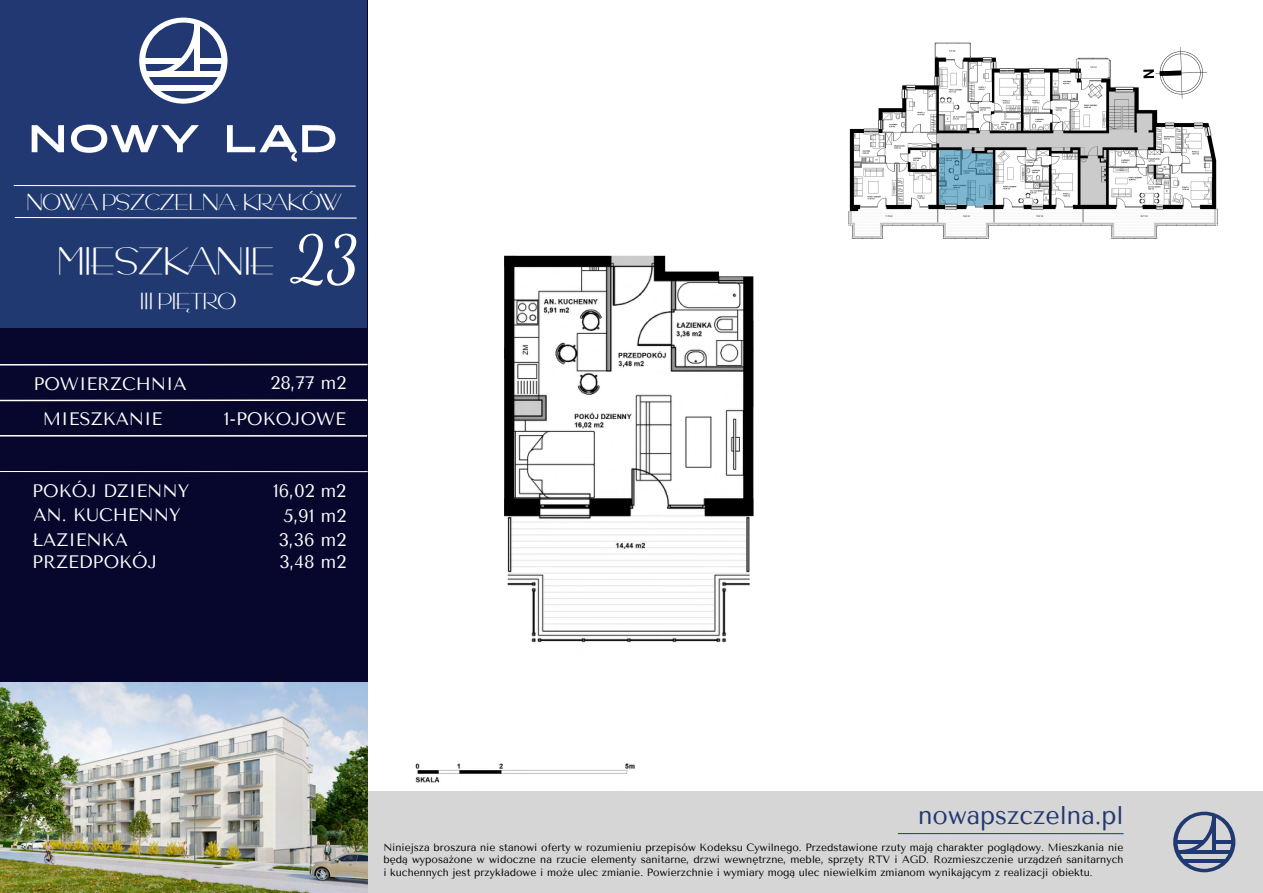
<style>
.page{position:relative;width:1263px;height:893px;background:#fff}
.page>*{position:absolute;margin:0;border:0;box-sizing:border-box;transform-origin:0 0}
.t1{font:64.5px "Dancing Script";color:#fff}
.t2{font:30px "Bernardo Moda Contrast";color:#fff}
.t3{font:25.5px "Tenor Sans";color:#213971}
.t4{font:18px "Tenor Sans";color:#fff}
.t5{font:18px "Bernardo Moda Contrast";color:#fff}
.t6{font:10.5px/12.6px "Tenor Sans";color:#000;text-align:justify}
</style>
<div class="page">
<img style="left:848px;top:42px;width:370px;height:197px">
<img style="left:415px;top:763px;width:220px;height:20px">
<div style="left:0;top:0;width:367px;height:893px;background:#07062c"></div>
<div style="left:0;top:0;width:367px;height:327px;background:#213971"></div>
<hr style="left:0;top:364px;width:367px;height:2px;background:#fff">
<svg style="left:13px;top:185px;width:343px;height:2px"></svg>
<svg style="left:14px;top:217px;width:343px;height:2px"></svg>
<hr style="left:0;top:399px;width:367px;height:2px;background:#fff">
<hr style="left:0;top:435px;width:367px;height:2px;background:#fff">
<hr style="left:0;top:471px;width:368px;height:1px;background:#fff">
<svg style="left:32px;top:125px;width:32px;height:27px"></svg>
<svg style="left:71px;top:125px;width:128px;height:28px"></svg>
<svg style="left:227px;top:125px;width:108px;height:37px"></svg>
<svg style="left:139px;top:18px;width:88px;height:86px"></svg>
<div style="left:3px;top:792px;width:1259px;height:101px;background:#d6d6d6"></div>
<svg style="left:1173px;top:812px;width:62px;height:60px"></svg>
<hr style="left:898px;top:833px;width:225px;height:1px;background:#213971">
<svg style="left:939px;top:150px;width:54px;height:56px;background:#71a5bd"></svg>
<img style="left:504px;top:256px;width:249px;height:387px">
<svg style="left:1143px;top:47px;width:64px;height:52px"></svg>
<img style="left:0;top:683px;width:367px;height:210px">
<h3 class="t5" style="left:26px;top:190px;width:316px">NOWA PSZCZELNA- KRAKÓW</h3>
<h2 class="t2" style="left:57px;top:241px;width:219px">MIESZKANIE</h2>
<h3 class="t5" style="left:140px;top:289px;width:98px">III PIĘTRO</h3>
<h1 class="t1" style="left:291px;top:209px;width:69px">23</h1>
<h3 class="t4" style="left:33px;top:373px;width:155px">POWIERZCHNIA</h3>
<h3 class="t4" style="left:271px;top:373px;width:77px">28,77 m2</h3>
<h3 class="t4" style="left:43px;top:409px;width:121px">MIESZKANIE</h3>
<h3 class="t4" style="left:224px;top:409px;width:124px">1-POKOJOWE</h3>
<h3 class="t4" style="left:32px;top:480px;width:158px">POKÓJ DZIENNY</h3>
<h3 class="t4" style="left:273px;top:480px;width:74px">16,02 m2</h3>
<h3 class="t4" style="left:33px;top:505px;width:149px">AN. KUCHENNY</h3>
<h3 class="t4" style="left:284px;top:505px;width:64px">5,91 m2</h3>
<h3 class="t4" style="left:32px;top:529px;width:97px">ŁAZIENKA</h3>
<h3 class="t4" style="left:279px;top:529px;width:69px">3,36 m2</h3>
<h3 class="t4" style="left:32px;top:551px;width:127px">PRZEDPOKÓJ</h3>
<h3 class="t4" style="left:279px;top:551px;width:68px">3,48 m2</h3>
<h3 class="t3" style="left:918px;top:801px;width:207px">nowapszczelna.pl</h3>
<p class="t6" style="left:383px;top:841px;width:741px">Niniejsza broszura nie stanowi oferty w rozumieniu przepisów Kodeksu Cywilnego. Przedstawione rzuty mają charakter poglądowy. Mieszkania nie będą wyposażone w widoczne na rzucie elementy sanitarne, drzwi wewnętrzne, meble, sprzęty RTV i AGD. Rozmieszczenie urządzeń sanitarnych i kuchennych jest przykładowe i może ulec zmianie. Powierzchnie i wymiary mogą ulec niewielkim zmianom wynikającym z realizacji obiektu.</p>
</div>
